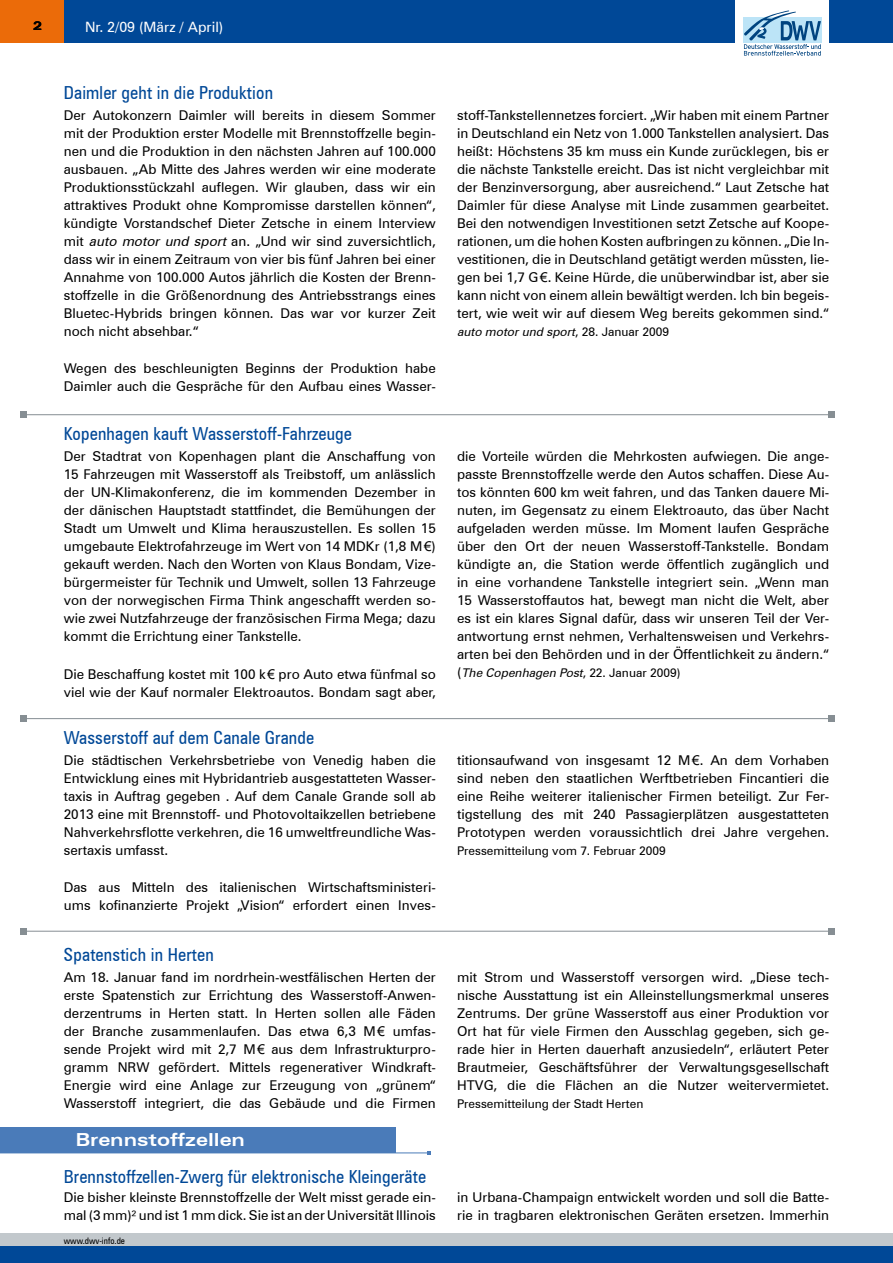
<style>
.page{position:relative;width:893px;height:1263px;background:#fff}
.page>*{position:absolute;margin:0;border:0;box-sizing:border-box;transform-origin:0 0}
.t1{font:condensed 18px "Zurich BT";letter-spacing:.01em;color:#004897}
.t2{font:700 expanded 18px "Zurich BT";color:#fff}
.t3{font:14.25px "Zurich BT";color:#fff}
.t4{font:13.5px/18px "Zurich BT";color:#000;text-align:justify}
.t5{font:italic 12px "Zurich BT";color:#000}
.t6{font:12px "Zurich BT";color:#000}
.t7{font:700 expanded 12px "Zurich BT";color:#000}
.t8{font:condensed 9px "Zurich BT";color:#000}
.s1{font-style:italic}
.s2{font-family:"Arial"}
.s3{font-style:normal}
.s4{font-style:normal;font-size:13.5px}
</style>
<div class="page">
<div style="left:64px;top:0;width:829px;height:43px;background:#004897"></div>
<div style="left:0;top:0;width:64px;height:43px;background:#eb6b09"></div>
<div style="left:0;top:1246px;width:893px;height:17px;background:#004897"></div>
<div style="left:0;top:1233px;width:893px;height:13px;background:#c2c8cc"></div>
<div style="left:736px;top:0;width:93px;height:60px;background:#fff"></div>
<div style="left:743px;top:17px;width:39px;height:26px;background:#bce4f7"></div>
<svg style="left:744px;top:11px;width:77px;height:45px"></svg>
<div style="left:0;top:1127px;width:395px;height:26px;background:#4a7bb9"></div>
<hr style="left:0;top:1152px;width:428px;height:1px;background:#4a7bb9">
<hr style="left:23px;top:414px;width:808px;height:1px;background:#868e93">
<div style="left:20px;top:411px;width:7px;height:7px;background:#868e93"></div>
<div style="left:828px;top:411px;width:7px;height:7px;background:#868e93"></div>
<hr style="left:23px;top:718px;width:808px;height:1px;background:#868e93">
<div style="left:20px;top:715px;width:7px;height:7px;background:#868e93"></div>
<div style="left:828px;top:715px;width:7px;height:7px;background:#868e93"></div>
<hr style="left:23px;top:931px;width:808px;height:1px;background:#868e93">
<div style="left:20px;top:928px;width:7px;height:6px;background:#868e93"></div>
<div style="left:828px;top:928px;width:7px;height:6px;background:#868e93"></div>
<p class="t7" style="left:33px;top:19px;width:10px">2</p>
<p class="t3" style="left:85px;top:18px;width:140px">Nr. 2/09 (März / April)</p>
<h1 class="t1" style="left:64px;top:81px;width:211px">Daimler geht in die Produktion</h1>
<p class="t4" style="left:64px;top:106px;width:374px">Der Autokonzern Daimler will bereits in diesem Sommer mit der Produktion erster Modelle mit Brennstoffzelle begin&shy;nen und die Produktion in den nächsten Jahren auf 100.000 ausbauen. „Ab Mitte des Jahres werden wir eine moderate Produktionsstückzahl auflegen. Wir glauben, dass wir ein attraktives Produkt ohne Kompromisse darstellen können“, kündigte Vorstandschef Dieter Zetsche in einem Interview mit <span class="s1">auto motor und sport</span> an. „Und wir sind zuversichtlich, dass wir in einem Zeitraum von vier bis fünf Jahren bei einer Annahme von 100.000 Autos jährlich die Kosten der Brenn&shy;stoffzelle in die Größenordnung des Antriebsstrangs eines Bluetec-Hybrids bringen können. Das war vor kurzer Zeit noch nicht absehbar.“</p>
<p class="t4" style="left:64px;top:359px;width:374px">Wegen des beschleunigten Beginns der Produktion habe<br>Daimler auch die Gespräche für den Aufbau eines Wasser-</p>
<h1 class="t1" style="left:64px;top:423px;width:290px">Kopenhagen kauft Wasserstoff-Fahrzeuge</h1>
<p class="t4" style="left:64px;top:447px;width:374px">Der Stadtrat von Kopenhagen plant die Anschaffung von 15 Fahrzeugen mit Wasserstoff als Treibstoff, um anlässlich der UN-Klimakonferenz, die im kommenden Dezember in der dänischen Hauptstadt stattfindet, die Bemühungen der Stadt um Umwelt und Klima herauszustellen. Es sollen 15 umgebaute Elektrofahrzeuge im Wert von 14 MDKr (1,8 M<span class="s2">€</span>) gekauft werden. Nach den Worten von Klaus Bondam, Vize&shy;bürgermeister für Technik und Umwelt, sollen 13 Fahrzeuge von der norwegischen Firma Think angeschafft werden so&shy;wie zwei Nutzfahrzeuge der französischen Firma Mega; dazu kommt die Errichtung einer Tankstelle.</p>
<p class="t4" style="left:64px;top:665px;width:374px">Die Beschaffung kostet mit 100 k<span class="s2">€</span> pro Auto etwa fünfmal so viel wie der Kauf normaler Elektroautos. Bondam sagt aber,</p>
<h1 class="t1" style="left:64px;top:727px;width:252px">Wasserstoff auf dem Canale Grande</h1>
<p class="t4" style="left:64px;top:751px;width:374px">Die städtischen Verkehrsbetriebe von Venedig haben die Entwicklung eines mit Hybridantrieb ausgestatteten Wasser&shy;taxis in Auftrag gegeben . Auf dem Canale Grande soll ab 2013 eine mit Brennstoff- und Photovoltaikzellen betriebene Nahverkehrsflotte verkehren, die 16 umweltfreundliche Was&shy;sertaxis umfasst.</p>
<p class="t4" style="left:64px;top:878px;width:374px">Das aus Mitteln des italienischen Wirtschaftsministeri&shy;ums kofinanzierte Projekt „Vision“ erfordert einen Inves-</p>
<h1 class="t1" style="left:64px;top:943px;width:152px">Spatenstich in Herten</h1>
<p class="t4" style="left:457px;top:106px;width:374px">stoff-Tankstellennetzes forciert. „Wir haben mit einem Partner in Deutschland ein Netz von 1.000 Tankstellen analysiert. Das heißt: Höchstens 35 km muss ein Kunde zurücklegen, bis er die nächste Tankstelle ereicht. Das ist nicht vergleichbar mit der Benzinversorgung, aber ausreichend.“ Laut Zetsche hat Daimler für diese Analyse mit Linde zusammen gearbeitet.<br>Bei den notwendigen Investitionen setzt Zetsche auf Koope&shy;rationen, um die hohen Kosten aufbringen zu können. „Die In&shy;vestitionen, die in Deutschland getätigt werden müssten, lie&shy;gen bei 1,7 G<span class="s2">€</span>. Keine Hürde, die unüberwindbar ist, aber sie kann nicht von einem allein bewältigt werden. Ich bin begeis&shy;tert, wie weit wir auf diesem Weg bereits gekommen sind.“</p>
<p class="t5" style="left:457px;top:324px;width:214px">auto motorund sport<span class="s3">, 2 8 . J a n u a r 2 0 0 9</span></p>
<p class="t4" style="left:457px;top:447px;width:374px">die Vorteile würden die Mehrkosten aufwiegen. Die ange&shy;passte Brennstoffzelle werde den Autos schaffen. Diese Au&shy;tos könnten 600 km weit fahren, und das Tanken dauere Mi&shy;nuten, im Gegensatz zu einem Elektroauto, das über Nacht aufgeladen werden müsse. Im Moment laufen Gespräche über den Ort der neuen Wasserstoff-Tankstelle. Bondam kündigte an, die Station werde öffentlich zugänglich und in eine vorhandene Tankstelle integriert sein. „Wenn man 15 Wasserstoffautos hat, bewegt man nicht die Welt, aber es ist ein klares Signal dafür, dass wir unseren Teil der Ver&shy;antwortung ernst nehmen, Verhaltensweisen und Verkehrs&shy;arten bei den Behörden und in der Öffentlichkeit zu ändern.“</p>
<p class="t5" style="left:457px;top:666px;width:225px"><span class="s4">(</span> The Copenhagen Post<span class="s3">, 2 2 . J a n u a r 2 0 0 9 )</span></p>
<p class="t4" style="left:457px;top:751px;width:374px">titionsaufwand von insgesamt 12 M<span class="s2">€</span>. An dem Vorhaben sind neben den staatlichen Werftbetrieben Fincantieri die eine Reihe weiterer italienischer Firmen beteiligt. Zur Fer&shy;tigstellung des mit 240 Passagierplätzen ausgestatteten Prototypen werden voraussichtlich drei Jahre vergehen.</p>
<p class="t6" style="left:457px;top:844px;width:210px">Pressemitteilung vom 7. Februar 2009</p>
<p class="t4" style="left:64px;top:968px;width:374px">Am 18. Januar fand im nordrhein-westfälischen Herten der erste Spatenstich zur Errichtung des Wasserstoff-Anwen&shy;derzentrums in Herten statt. In Herten sollen alle Fäden der Branche zusammenlaufen. Das etwa 6,3 M<span class="s2">€</span> umfas&shy;sende Projekt wird mit 2,7 M<span class="s2">€</span> aus dem Infrastrukturpro&shy;gramm NRW gefördert. Mittels regenerativer Windkraft-Energie wird eine Anlage zur Erzeugung von „grünem“ Wasserstoff integriert, die das Gebäude und die Firmen</p>
<p class="t4" style="left:457px;top:968px;width:374px">mit Strom und Wasserstoff versorgen wird. „Diese tech&shy;nische Ausstattung ist ein Alleinstellungsmerkmal unseres Zentrums. Der grüne Wasserstoff aus einer Produktion vor Ort hat für viele Firmen den Ausschlag gegeben, sich ge&shy;rade hier in Herten dauerhaft anzusiedeln“, erläutert Peter Brautmeier, Geschäftsführer der Verwaltungsgesellschaft HTVG, die die Flächen an die Nutzer weitervermietet.</p>
<p class="t6" style="left:457px;top:1096px;width:188px">Pressemitteilung der Stadt Herten</p>
<h1 class="t2" style="left:75px;top:1129px;width:171px">Brennstoffzellen</h1>
<h1 class="t1" style="left:64px;top:1165px;width:364px">Brennstoffzellen-Zwerg für elektronische Kleingeräte</h1>
<p class="t4" style="left:64px;top:1188px;width:374px">Die bisher kleinste Brennstoffzelle der Welt misst gerade ein&shy;mal (3 mm)² und ist 1 mm dick. Sie ist an der Universität Illinois</p>
<p class="t4" style="left:457px;top:1188px;width:374px">in Urbana-Champaign entwickelt worden und soll die Batte&shy;rie in tragbaren elektronischen Geräten ersetzen. Immerhin</p>
<p class="t8" style="left:64px;top:1235px;width:63px">www.dwv-info.de</p>
</div>
